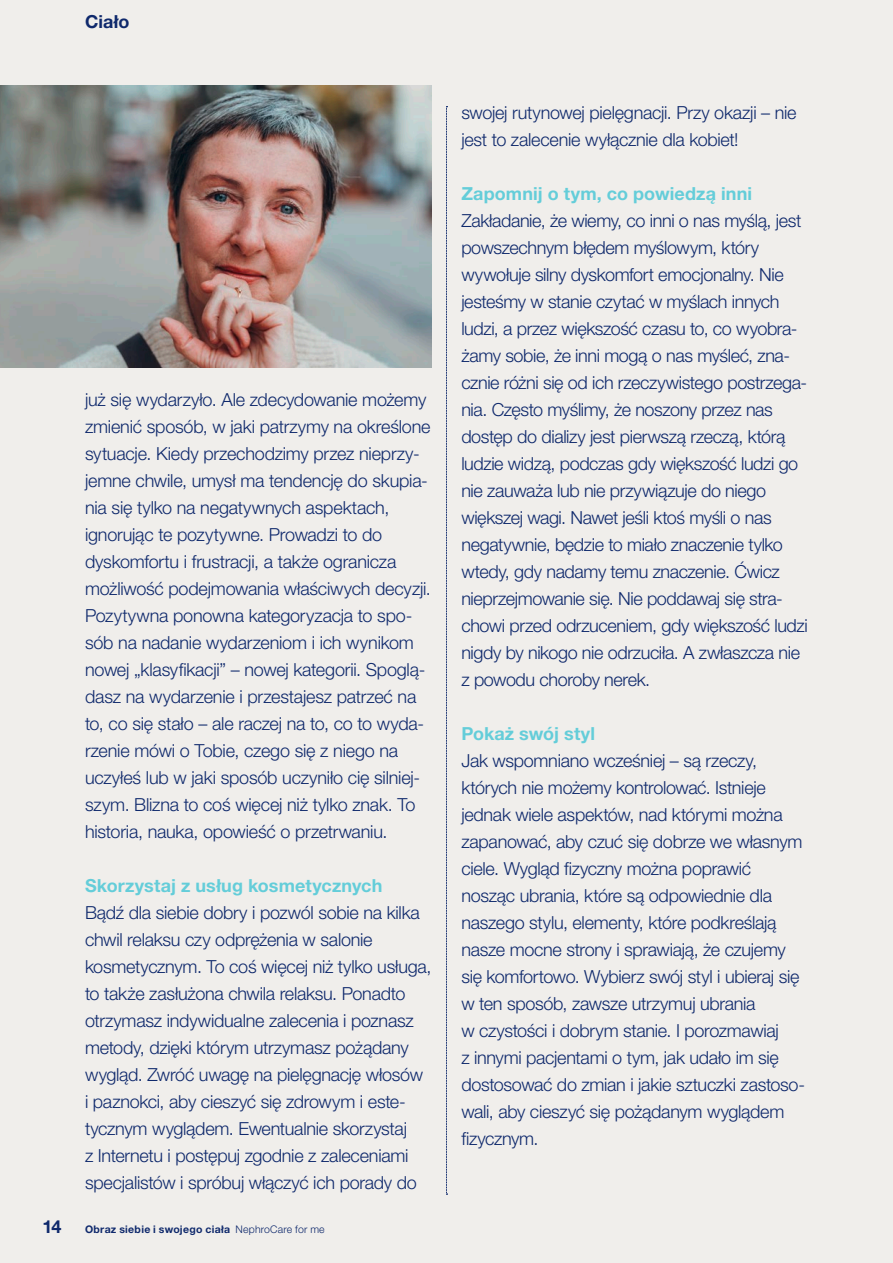
<style>
.page{position:relative;width:893px;height:1263px;background:#f0eeeb}
.page>*{position:absolute;margin:0;border:0;box-sizing:border-box;transform-origin:0 0}
.t1{font:300 18px/27px "Helvetica Neue LT Pro";letter-spacing:-.015em;color:#0f296c}
.t2{font:700 18px "Helvetica Neue LT Pro";letter-spacing:.005em;color:#64cdd9}
.t3{font:700 18px "Helvetica Neue LT Pro";letter-spacing:.005em;color:#0f296c}
.t4{font:700 10.5px "Helvetica Neue LT Pro";letter-spacing:.03em;color:#0f296c}
.s1{font-weight:300}
</style>
<div class="page">
<svg style="left:446px;top:106px;width:1px;height:1089px"></svg>
<img style="left:0;top:85px;width:432px;height:283px">
<p class="t3" style="left:85px;top:10px;width:46px">Ciało</p>
<p class="t1" style="left:85px;top:386px;width:347px">już się wydarzyło. Ale zdecydowanie możemy zmienić sposób, w jaki patrzymy na określone sytuacje. Kiedy przechodzimy przez nieprzy&shy;jemne chwile, umysł ma tendencję do skupia&shy;nia się tylko na negatywnych aspektach, ignorując te pozytywne. Prowadzi to do dyskomfortu i frustracji, a także ogranicza możliwość podejmowania właściwych decyzji.<br>Pozytywna ponowna kategoryzacja to spo&shy;sób na nadanie wydarzeniom i ich wynikom nowej „klasyfikacji” – nowej kategorii. Spoglą&shy;dasz na wydarzenie i przestajesz patrzeć na to, co się stało – ale raczej na to, co to wyda&shy;rzenie mówi o Tobie, czego się z niego na uczyłeś lub w jaki sposób uczyniło cię silniej&shy;szym. Blizna to coś więcej niż tylko znak. To historia, nauka, opowieść o przetrwaniu.</p>
<p class="t2" style="left:85px;top:874px;width:299px">Skorzystaj z usług kosmetycznych</p>
<p class="t1" style="left:85px;top:899px;width:348px">Bądź dla siebie dobry i pozwól sobie na kilka chwil relaksu czy odprężenia w salonie kosmetycznym. To coś więcej niż tylko usługa, to także zasłużona chwila relaksu. Ponadto otrzymasz indywidualne zalecenia i poznasz metody, dzięki którym utrzymasz pożądany wygląd. Zwróć uwagę na pielęgnację włosów<br>i paznokci, aby cieszyć się zdrowym i este&shy;tycznym wyglądem. Ewentualnie skorzystaj<br>z Internetu i postępuj zgodnie z zaleceniami specjalistów i spróbuj włączyć ich porady do</p>
<p class="t3" style="left:43px;top:1215px;width:21px">14</p>
<p class="t4" style="left:85px;top:1223px;width:241px">Obraz siebie i swojego ciała <span class="s1">NephroCare for me</span></p>
<p class="t1" style="left:461px;top:99px;width:337px">swojej rutynowej pielęgnacji. Przy okazji – nie jest to zalecenie wyłącznie dla kobiet!</p>
<p class="t2" style="left:461px;top:182px;width:292px">Zapomnij o tym, co powiedzą inni</p>
<p class="t1" style="left:461px;top:207px;width:348px">Zakładanie, że wiemy, co inni o nas myślą, jest powszechnym błędem myślowym, który wywołuje silny dyskomfort emocjonalny. Nie jesteśmy w stanie czytać w myślach innych ludzi, a przez większość czasu to, co wyobra&shy;żamy sobie, że inni mogą o nas myśleć, zna&shy;cznie różni się od ich rzeczywistego postrzega&shy;nia. Często myślimy, że noszony przez nas dostęp do dializy jest pierwszą rzeczą, którą ludzie widzą, podczas gdy większość ludzi go nie zauważa lub nie przywiązuje do niego większej wagi. Nawet jeśli ktoś myśli o nas negatywnie, będzie to miało znaczenie tylko wtedy, gdy nadamy temu znaczenie. Ćwicz nieprzejmowanie się. Nie poddawaj się stra&shy;chowi przed odrzuceniem, gdy większość ludzi nigdy by nikogo nie odrzuciła. A zwłaszcza nie z powodu choroby nerek.</p>
<p class="t2" style="left:461px;top:722px;width:135px">Pokaż swój styl</p>
<p class="t1" style="left:461px;top:747px;width:345px">Jak wspomniano wcześniej – są rzeczy, których nie możemy kontrolować. Istnieje jednak wiele aspektów, nad którymi można zapanować, aby czuć się dobrze we własnym ciele. Wygląd fizyczny można poprawić nosząc ubrania, które są odpowiednie dla naszego stylu, elementy, które podkreślają nasze mocne strony i sprawiają, że czujemy się komfortowo. Wybierz swój styl i ubieraj się w ten sposób, zawsze utrzymuj ubrania<br>w czystości i dobrym stanie. I porozmawiaj<br>z innymi pacjentami o tym, jak udało im się dostosować do zmian i jakie sztuczki zastoso&shy;wali, aby cieszyć się pożądanym wyglądem fizycznym.</p>
</div>
